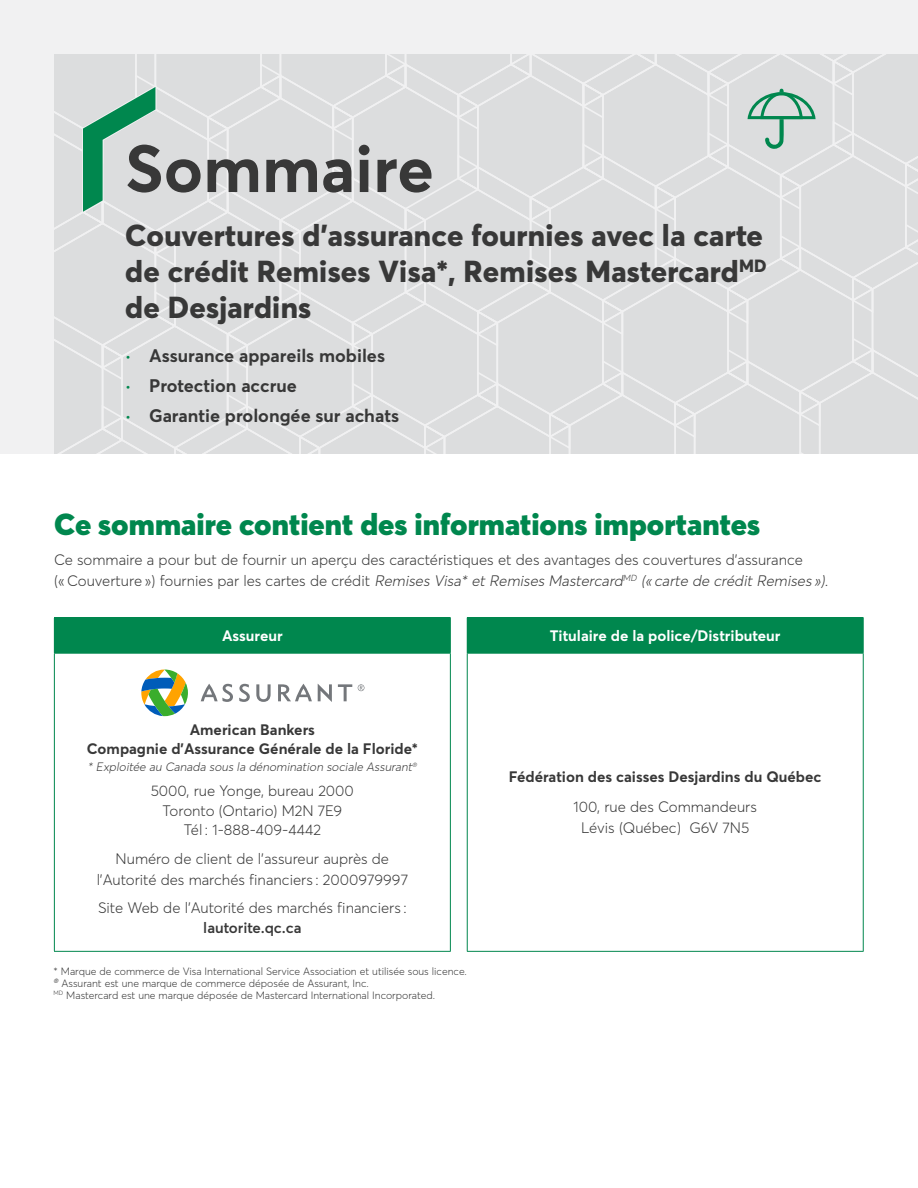
<style>
.page{position:relative;width:918px;height:1188px;background:#fff}
.page>*{position:absolute;margin:0;border:0;box-sizing:border-box;transform-origin:0 0}
.t1{font:700 66px "Averta";color:#383838}
.t2{font:800 30px/36px "Averta";letter-spacing:.01em;color:#383838}
.t3{font:900 30px "Averta";color:#00874e}
.t4{font:700 18px "Averta";color:#383838}
.t5{font:300 15px/21px "Averta";color:#383838;text-align:center}
.t6{font:700 15px/19.5px "Averta";color:#383838;text-align:center}
.t7{font:700 15px "Averta";color:#fff}
.t8{font:italic 300 12px "Averta";color:#383838}
.t9{font:300 10.5px/12px "Averta";color:#383838}
.s1{font-weight:300;font-size:15px;color:#00874e}
.s2{font-style:italic}
.s3{font-weight:600}
</style>
<div class="page">
<div style="left:0;top:0;width:918px;height:454px;background:#f1f1f2"></div>
<svg style="left:54px;top:54px;width:864px;height:400px;background:#dbddde"></svg>
<div style="left:54px;top:618px;width:396px;height:35px;background:#00874e"></div>
<hr style="left:54px;top:617px;width:397px;height:1px;background:#00874e">
<hr style="left:450px;top:618px;width:1px;height:35px;background:#00874e">
<hr style="left:54px;top:653px;width:397px;height:1px;background:#00874e">
<hr style="left:54px;top:654px;width:1px;height:297px;background:#00874e">
<hr style="left:450px;top:654px;width:1px;height:297px;background:#00874e">
<hr style="left:54px;top:951px;width:397px;height:1px;background:#00874e">
<div style="left:467px;top:618px;width:396px;height:35px;background:#00874e"></div>
<hr style="left:467px;top:617px;width:397px;height:1px;background:#00874e">
<hr style="left:863px;top:618px;width:1px;height:35px;background:#00874e">
<hr style="left:467px;top:653px;width:397px;height:1px;background:#00874e">
<hr style="left:467px;top:654px;width:1px;height:297px;background:#00874e">
<hr style="left:863px;top:654px;width:1px;height:297px;background:#00874e">
<hr style="left:467px;top:951px;width:397px;height:1px;background:#00874e">
<svg style="left:239px;top:684px;width:11px;height:18px"></svg>
<svg style="left:256px;top:684px;width:15px;height:18px"></svg>
<svg style="left:338px;top:684px;width:14px;height:17px"></svg>
<svg style="left:201px;top:684px;width:32px;height:18px"></svg>
<svg style="left:278px;top:684px;width:34px;height:17px"></svg>
<svg style="left:318px;top:684px;width:14px;height:18px"></svg>
<svg style="left:141px;top:670px;width:47px;height:46px"></svg>
<svg style="left:358px;top:684px;width:6px;height:7px"></svg>
<h1 class="t1" style="left:125px;top:127px;width:310px">Sommaire</h1>
<h1 class="t2" style="left:125px;top:217px;width:643px">Couvertures d’assurance fournies avec la carte de crédit Remises Visa*, Remises Mastercard<sup>MD </sup>de Desjardins</h1>
<p class="t4" style="left:125px;top:344px;width:261px"><span class="s1">•</span> Assurance appareils mobiles</p>
<p class="t4" style="left:125px;top:374px;width:173px"><span class="s1">•</span> Protection accrue</p>
<p class="t4" style="left:125px;top:404px;width:275px"><span class="s1">•</span> Garantie prolongée sur achats</p>
<h2 class="t3" style="left:54px;top:505px;width:708px">Ce sommaire contient des informations importantes</h2>
<p class="t5" style="left:54px;top:549px;width:779px;text-align:left">Ce sommaire a pour but de fournir un aperçu des caractéristiques et des avantages des couvertures d’assurance<br>( « C o u ve rt u re » ) fo u r n i e s p a r l e s c a rte s d e c ré d i t <span class="s2">Remises Visa* et Remises Mastercard</span><sup>MD</sup> <span class="s2">(« carte de crédit Remises »).</span></p>
<h3 class="t7" style="left:222px;top:626px;width:62px">Assureur</h3>
<p class="t6" style="left:87px;top:720px;width:333px">American Bankers<br>Compagnie d’Assurance Générale de la Floride*</p>
<p class="t8" style="left:88px;top:759px;width:332px">* Exploitée au Canada sous la dénomination sociale Assurant<sup>®</sup></p>
<p class="t5" style="left:151px;top:781px;width:205px;line-height:19.5px">5000, rue Yonge, bureau 2000<br>Toronto (Ontario) M2N 7E9<br>Tél : 1-888-409-4442</p>
<p class="t5" style="left:97px;top:848px;width:313px">Numéro de client de l’assureur auprès de l’Autorité des marchés financiers : 2000979997</p>
<p class="t5" style="left:98px;top:898px;width:310px;line-height:19.5px">Site Web de l’Autorité des marchés financiers : <span class="s3">lautorite.qc.ca</span></p>
<p class="t9" style="left:54px;top:965px;width:415px">* Marque de commerce de Visa International Service Association et utilisée sous licence. <sup>®</sup> Assurant est une marque de commerce déposée de Assurant, Inc.<br><sup>MD</sup> Mastercard est une marque déposée de Mastercard International Incorporated.</p>
<h3 class="t7" style="left:550px;top:626px;width:232px">Titulaire de la police/Distributeur</h3>
<p class="t6" style="left:509px;top:767px;width:314px">Fédération des caisses Desjardins du Québec</p>
<p class="t5" style="left:574px;top:797px;width:185px">100, rue des Commandeurs<br>Lévis (Québec) G6V 7N5</p>
</div>
